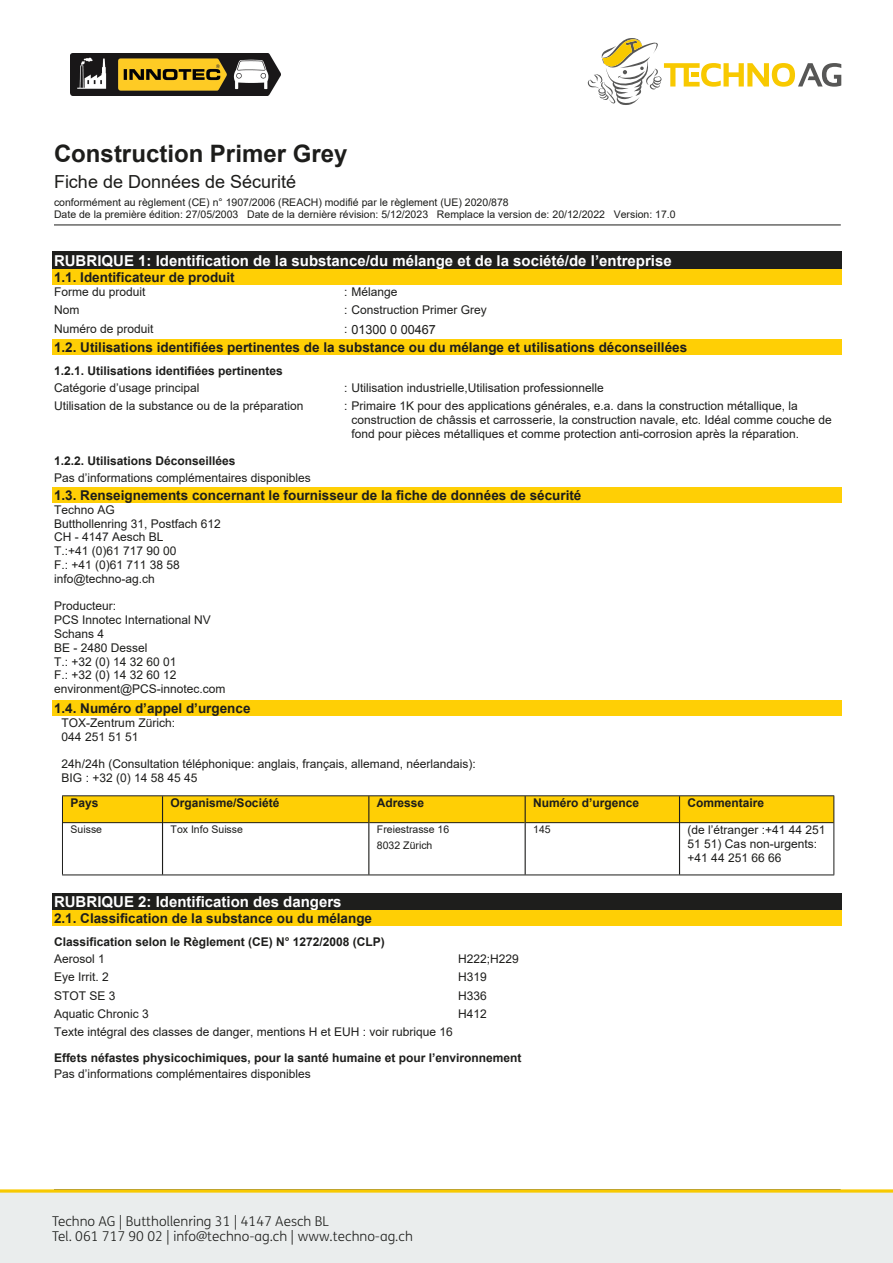
<style>
.page{position:relative;width:893px;height:1263px;background:#fff}
.page>*{position:absolute;margin:0;border:0;box-sizing:border-box;transform-origin:0 0}
.t1{font:700 24px "Arial";color:#1d1d1b}
.t2{font:18px "Arial";color:#1d1d1b}
.t3{font:700 15px "Arial";color:#fff}
.t4{font:700 13.5px "Arial";color:#1d1d1b}
.t5{font:300 13.5px/15px "FS Me";color:#1e1f1d}
.t6{font:12.6px "Arial";color:#1d1d1b}
.t7{font:12px/13.8px "Arial";color:#1d1d1b}
.t8{font:700 12px "Arial";color:#1d1d1b}
.t9{font:10.5px/12px "Arial";color:#1d1d1b}
.s1{color:#1e1e1c}
</style>
<div class="page">
<hr style="left:54px;top:225px;width:787px;height:1px;background:#1d1d1b">
<img style="left:70px;top:53px;width:211px;height:43px">
<div style="left:52px;top:252px;width:789px;height:17px;background:#1e1e1c"></div>
<div style="left:52px;top:269px;width:789px;height:16px;background:#ffcf05"></div>
<div style="left:52px;top:340px;width:789px;height:15px;background:#ffcf05"></div>
<div style="left:52px;top:487px;width:789px;height:15px;background:#ffcf05"></div>
<div style="left:52px;top:700px;width:789px;height:16px;background:#ffcf05"></div>
<div style="left:63px;top:796px;width:99px;height:26px;background:#ffcf05"></div>
<div style="left:163px;top:796px;width:205px;height:26px;background:#ffcf05"></div>
<div style="left:369px;top:796px;width:156px;height:26px;background:#ffcf05"></div>
<div style="left:526px;top:796px;width:153px;height:26px;background:#ffcf05"></div>
<div style="left:680px;top:796px;width:153px;height:26px;background:#ffcf05"></div>
<hr style="left:62px;top:796px;width:1px;height:78px;background:#1d1d1b">
<hr style="left:162px;top:796px;width:1px;height:78px;background:#1d1d1b">
<hr style="left:368px;top:796px;width:1px;height:78px;background:#1d1d1b">
<hr style="left:525px;top:796px;width:1px;height:78px;background:#1d1d1b">
<hr style="left:679px;top:796px;width:1px;height:78px;background:#1d1d1b">
<hr style="left:833px;top:796px;width:1px;height:78px;background:#1d1d1b">
<hr style="left:62px;top:795px;width:772px;height:1px;background:#1d1d1b">
<hr style="left:63px;top:822px;width:99px;height:1px;background:#1d1d1b">
<hr style="left:163px;top:822px;width:205px;height:1px;background:#1d1d1b">
<hr style="left:369px;top:822px;width:156px;height:1px;background:#1d1d1b">
<hr style="left:526px;top:822px;width:153px;height:1px;background:#1d1d1b">
<hr style="left:680px;top:822px;width:153px;height:1px;background:#1d1d1b">
<hr style="left:62px;top:874px;width:772px;height:1px;background:#1d1d1b">
<div style="left:52px;top:893px;width:789px;height:17px;background:#1e1e1c"></div>
<div style="left:52px;top:910px;width:789px;height:16px;background:#ffcf05"></div>
<div style="left:0;top:1189px;width:893px;height:74px;background:#eaeded"></div>
<svg style="left:588px;top:38px;width:253px;height:67px"></svg>
<h1 class="t1" style="left:54px;top:136px;width:295px">Construction Primer Grey</h1>
<h2 class="t2" style="left:54px;top:169px;width:244px">Fiche de Données de Sécurité</h2>
<p class="t9" style="left:54px;top:196px;width:623px">conformément au règlement (CE) n° 1907/2006 (REACH) modifié par le règlement (UE) 2020/878<br>Date de la première édition: 27/05/2003 Date de la dernière révision: 5/12/2023 Remplace la version de: 20/12/2022 Version: 17.0</p>
<p class="t3" style="left:54px;top:250px;width:619px">RUBRIQUE 1: Identification de la substance/du mélange et de la société/de l’entreprise</p>
<p class="t4" style="left:54px;top:267px;width:182px">1.1. Identificateur de produit</p>
<p class="t7" style="left:54px;top:285px;width:93px">Forme du produit</p>
<p class="t7" style="left:344px;top:285px;width:55px">: Mélange</p>
<p class="t7" style="left:54px;top:303px;width:27px">Nom</p>
<p class="t7" style="left:344px;top:303px;width:144px">: Construction Primer Grey</p>
<p class="t7" style="left:54px;top:321px;width:101px">Numéro de produit</p>
<p class="t7" style="left:344px;top:321px;width:83px">: 02.0400.0067</p>
<p class="t4" style="left:54px;top:338px;width:635px">1.2. Utilisations identifiées pertinentes de la substance ou du mélange et utilisations déconseillées</p>
<p class="t8" style="left:54px;top:363px;width:230px">1.2.1. Utilisations identifiées pertinentes</p>
<p class="t7" style="left:54px;top:381px;width:147px">Catégorie d’usage principal</p>
<p class="t7" style="left:344px;top:381px;width:261px">: Utilisation industrielle,Utilisation professionnelle</p>
<p class="t7" style="left:54px;top:399px;width:251px">Utilisation de la substance ou de la préparation</p>
<p class="t7" style="left:352px;top:399px;width:482px;text-indent:-8px">: Primaire 1K pour des applications générales, e.a. dans la construction métallique, la construction de châssis et carrosserie, la construction navale, etc. Idéal comme couche de fond pour pièces métalliques et comme protection anti-corrosion après la réparation.</p>
<p class="t8" style="left:54px;top:452px;width:183px">1.2.2. Utilisations Déconseillées</p>
<p class="t7" style="left:54px;top:470px;width:258px">Pas d’informations complémentaires disponibles</p>
<p class="t4" style="left:54px;top:485px;width:529px">1.3. Renseignements concernant le fournisseur de la fiche de données de sécurité</p>
<p class="t7" style="left:54px;top:502px;width:168px">Techno AG<br>Butthollenring 31, Postfach 612<br>CH - 4147 Aesch BL<br>T.:+41 (0)61 717 90 00<br>F.: +41 (0)61 711 38 58 info@techno-ag.ch</p>
<p class="t7" style="left:54px;top:599px;width:173px">Producteur:<br>PCS Innotec International NV<br>Schans 4<br>BE - 2480 Dessel<br>T.: +32 (0) 14 32 60 01<br>F.: +32 (0) 14 32 60 12 environment@PCS-innotec.com</p>
<p class="t4" style="left:54px;top:699px;width:198px">1.4. Numéro d’appel d’urgence</p>
<p class="t7" style="left:62px;top:716px;width:115px">TOX-Zentrum Zürich:<br>044 251 51 51</p>
<p class="t7" style="left:62px;top:757px;width:416px">24h/24h (Consultation téléphonique: anglais, français, allemand, néerlandais):<br>BIG : +32 (0) 14 58 45 45</p>
<p class="t8" style="left:71px;top:795px;width:30px">Pays</p>
<p class="t8" style="left:171px;top:795px;width:110px">Organisme/Société</p>
<p class="t8" style="left:377px;top:795px;width:49px">Adresse</p>
<p class="t8" style="left:533px;top:795px;width:108px">Numéro d’urgence</p>
<p class="t8" style="left:688px;top:795px;width:78px">Commentaire</p>
<p class="t9" style="left:71px;top:823px;width:33px">Suisse</p>
<p class="t9" style="left:171px;top:823px;width:74px">Tox Info Suisse</p>
<p class="t9" style="left:377px;top:821px;width:74px;line-height:16.5px">Freiestrasse 16<br>8032 Zürich</p>
<p class="t9" style="left:533px;top:823px;width:19px">145</p>
<p class="t7" style="left:688px;top:823px;width:139px">(de l’étranger :+41 44 251<br>51 51) Cas non-urgents: +41 44 251 66 66</p>
<p class="t3" style="left:54px;top:891px;width:289px">RUBRIQUE 2: Identification des dangers</p>
<p class="t4" style="left:54px;top:909px;width:320px">2.1. Classification de la substance ou du mélange</p>
<p class="t8" style="left:54px;top:934px;width:332px">Classification selon le Règlement (CE) N° 1272/2008 (CLP)</p>
<p class="t7" style="left:54px;top:952px;width:52px">Aerosol 1</p>
<p class="t7" style="left:458px;top:952px;width:62px">H222;H229</p>
<p class="t7" style="left:54px;top:970px;width:56px">Eye Irrit. 2</p>
<p class="t7" style="left:458px;top:970px;width:30px">H319</p>
<p class="t7" style="left:54px;top:988px;width:63px">STOT SE 3</p>
<p class="t7" style="left:458px;top:988px;width:30px">H336</p>
<p class="t7" style="left:54px;top:1007px;width:96px">Aquatic Chronic 3</p>
<p class="t7" style="left:458px;top:1007px;width:30px">H412</p>
<p class="t7" style="left:54px;top:1025px;width:400px">Texte intégral des classes de danger, mentions H et EUH : voir rubrique 16</p>
<p class="t8" style="left:54px;top:1049px;width:469px">Effets néfastes physicochimiques, pour la santé humaine et pour l’environnement</p>
<p class="t7" style="left:54px;top:1067px;width:258px">Pas d’informations complémentaires disponibles</p>
<p class="t6" style="left:351px;top:321px;width:86px">01300 0 00467</p>
<p class="t5" style="left:52px;top:1213px;width:362px">Techno AG | Butthollenring 31 | 4147 Aesch BL<br>Tel. 061 717 90 02 | <span class="s1">info@techno-ag.ch |</span> www.techno-ag.ch</p>
</div>
